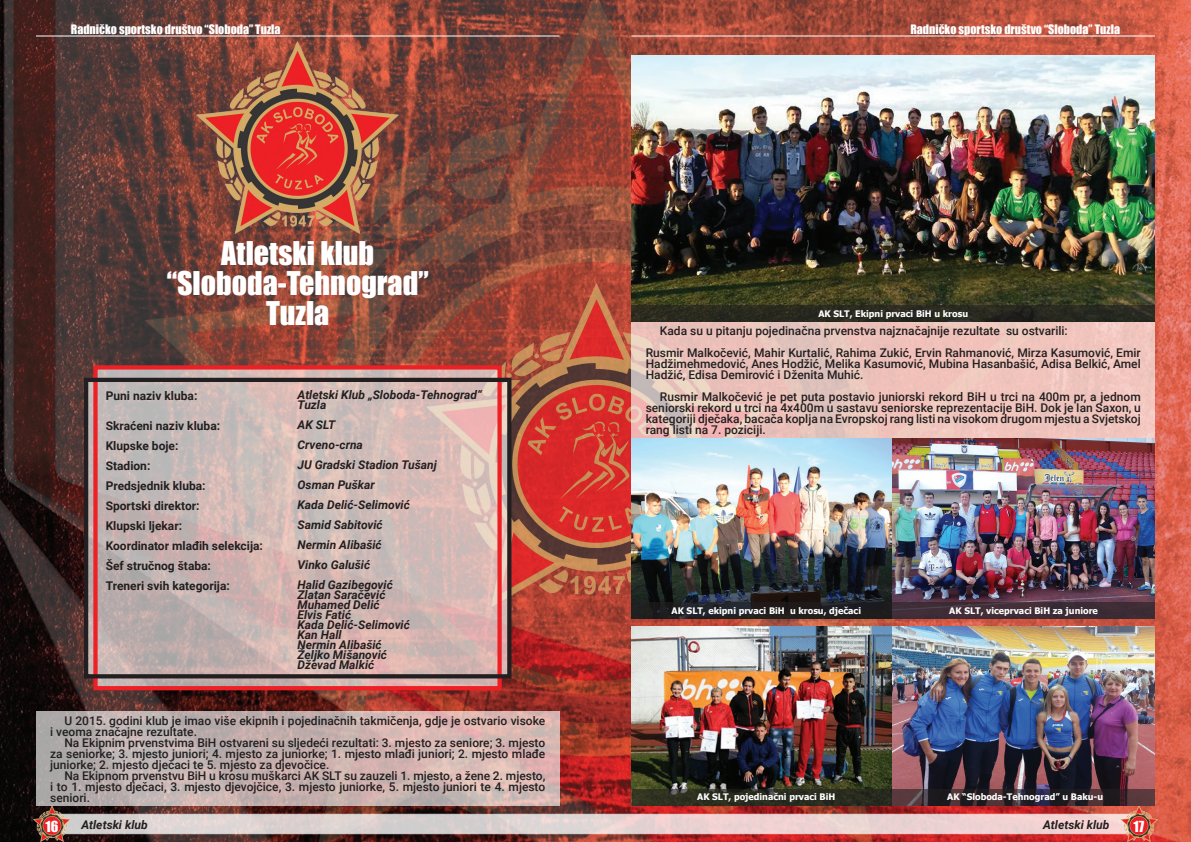
<style>
.page{position:relative;width:1191px;height:842px;background:#fff}
.page>*{position:absolute;margin:0;border:0;box-sizing:border-box;transform-origin:0 0}
.t1{font:30px/30px "Impact";color:#fff;text-align:center}
.t2{font:14px "Impact";color:#fff}
.t3{font:500 12px/11px "Roboto";color:#231f20}
.t4{font:italic 700 12px/10px "Roboto";color:#231f20}
.t5{font:700 12px/20px "Roboto";color:#231f20}
.t6{font:12px "Impact";color:#fff}
.t7{font:700 9px "Tahoma";color:#fff}
</style>
<div class="page">
<img style="left:0;top:0;width:1191px;height:842px">
<svg style="left:71px;top:814px;width:1049px;height:20px;background:#e3d1d0"></svg>
<img style="left:33px;top:806px;width:38px;height:36px">
<img style="left:1120px;top:806px;width:38px;height:36px">
<hr style="left:631px;top:36px;width:524px;height:1px;background:#fff">
<hr style="left:36px;top:36px;width:523px;height:1px;background:#fff">
<img style="left:426px;top:283px;width:205px;height:323px">
<img style="left:197px;top:41px;width:202px;height:192px">
<svg style="left:89px;top:383px;width:417px;height:290px;background:#cdb8b4"></svg>
<svg style="left:98px;top:370px;width:399px;height:8px;background:#cab7b3"></svg>
<svg style="left:98px;top:678px;width:399px;height:7px;background:#bda8a6"></svg>
<div style="left:93px;top:365px;width:409px;height:325px;border:4px solid #ed2026"></div>
<div style="left:84px;top:378px;width:427px;height:300px;border:4px solid #231f20"></div>
<svg style="left:36px;top:711px;width:523px;height:95px;background:#c7b2b0"></svg>
<svg style="left:631px;top:322px;width:524px;height:117px;background:#ebc3bb"></svg>
<img style="left:631px;top:55px;width:524px;height:250px">
<div style="left:631px;top:305px;width:524px;height:17px;background:#29291e"></div>
<img style="left:631px;top:439px;width:524px;height:163px">
<img style="left:631px;top:626px;width:523px;height:163px">
<svg style="left:631px;top:602px;width:524px;height:17px;background:#2f262c"></svg>
<svg style="left:631px;top:789px;width:523px;height:17px;background:#322b28"></svg>
<p class="t6" style="left:71px;top:20px;width:211px">Radničko sportsko društvo “Sloboda” Tuzla</p>
<p class="t6" style="left:910px;top:20px;width:211px">Radničko sportsko društvo “Sloboda” Tuzla</p>
<h1 class="t1" style="left:167px;top:237px;width:263px">Atletski klub “Sloboda-Tehnograd”<br>Tuzla</h1>
<p class="t5" style="left:106px;top:385px;width:93px">Puni naziv kluba:</p>
<p class="t5" style="left:106px;top:415px;width:159px">Skraćeni naziv kluba:<br>Klupske boje:<br>Stadion:<br>Predsjednik kluba:<br>Sportski direktor:<br>Klupski ljekar:<br>Koordinator mlađih selekcija:<br>Šef stručnog štaba:<br>Treneri svih kategorija:</p>
<p class="t4" style="left:297px;top:389px;width:186px">Atletski Klub „Sloboda-Tehnograd“<br>Tuzla</p>
<p class="t4" style="left:297px;top:414px;width:141px;line-height:20px">AK SLT<br>Crveno-crna<br>JU Gradski Stadion Tušanj<br>Osman Puškar<br>Kada Delić-Selimović<br>Samid Sabitović<br>Nermin Alibašić<br>Vinko Galušić<br>Halid Gazibegović</p>
<p class="t4" style="left:297px;top:589px;width:114px">Zlatan Saračević<br>Muhamed Delić<br>Elvis Fatić<br>Kada Delić-Selimović<br>Kan Hall<br>Nermin Alibašić<br>Željko Mišanović<br>Dževad Malkić</p>
<p class="t3" style="left:50px;top:714px;width:496px;text-indent:14px">U 2015. godini klub je imao više ekipnih i pojedinačnih takmičenja, gdje je ostvario visoke i veoma značajne rezultate.</p>
<p class="t3" style="left:50px;top:736px;width:496px;text-align:justify;text-indent:14px">Na Ekipnim prvenstvima BiH ostvareni su sljedeći rezultati: 3. mjesto za seniore; 3. mjesto za seniorke; 3. mjesto juniori; 4. mjesto za juniorke; 1. mjesto mlađi juniori; 2. mjesto mlađe juniorke; 2. mjesto dječaci te 5. mjesto za djevočice.</p>
<p class="t3" style="left:50px;top:769px;width:496px;text-align:justify;text-indent:14px">Na Ekipnom prvenstvu BiH u krosu muškarci AK SLT su zauzeli 1. mjesto, a žene 2. mjesto, i to 1. mjesto dječaci, 3. mjesto djevojčice, 3. mjesto juniorke, 5. mjesto juniori te 4. mjesto seniori.</p>
<p class="t7" style="left:818px;top:307px;width:151px">AK SLT, Ekipni prvaci BiH u krosu</p>
<p class="t3" style="left:645px;top:319px;width:496px;line-height:22px;text-indent:14px">Kada su u pitanju pojedinačna prvenstva najznačajnije rezultate su ostvarili:<br>Rusmir Malkočević, Mahir Kurtalić, Rahima Zukić, Ervin Rahmanović, Mirza Kasumović, Emir</p>
<p class="t3" style="left:645px;top:358px;width:496px">Hadžimehmedović, Anes Hodžić, Melika Kasumović, Mubina Hasanbašić, Adisa Belkić, Amel<br>Hadžić, Edisa Demirović i Dženita Muhić.</p>
<p class="t3" style="left:645px;top:391px;width:496px;text-align:justify;text-indent:14px">Rusmir Malkočević je pet puta postavio juniorski rekord BiH u trci na 400m pr, a jednom seniorski rekord u trci na 4x400m u sastavu seniorske reprezentacije BiH. Dok je Ian Saxon, u kategoriji dječaka, bacača koplja na Evropskoj rang listi na visokom drugom mjestu a Svjetskoj rang listi na 7. poziciji.</p>
<p class="t7" style="left:671px;top:604px;width:191px">AK SLT, ekipni prvaci BiH u krosu, dječaci</p>
<p class="t7" style="left:949px;top:604px;width:150px">AK SLT, viceprvaci BiH za juniore</p>
<p class="t7" style="left:697px;top:790px;width:140px">AK SLT, pojedinačni prvaci BiH</p>
<p class="t7" style="left:947px;top:790px;width:157px">AK “Sloboda-Tehnograd” u Baku-u</p>
<p class="t4" style="left:81px;top:819px;width:68px">Atletski klub</p>
<p class="t4" style="left:1043px;top:819px;width:68px">Atletski klub</p>
<p class="t2" style="left:45px;top:816px;width:14px">16</p>
<p class="t2" style="left:1133px;top:816px;width:12px">17</p>
</div>
